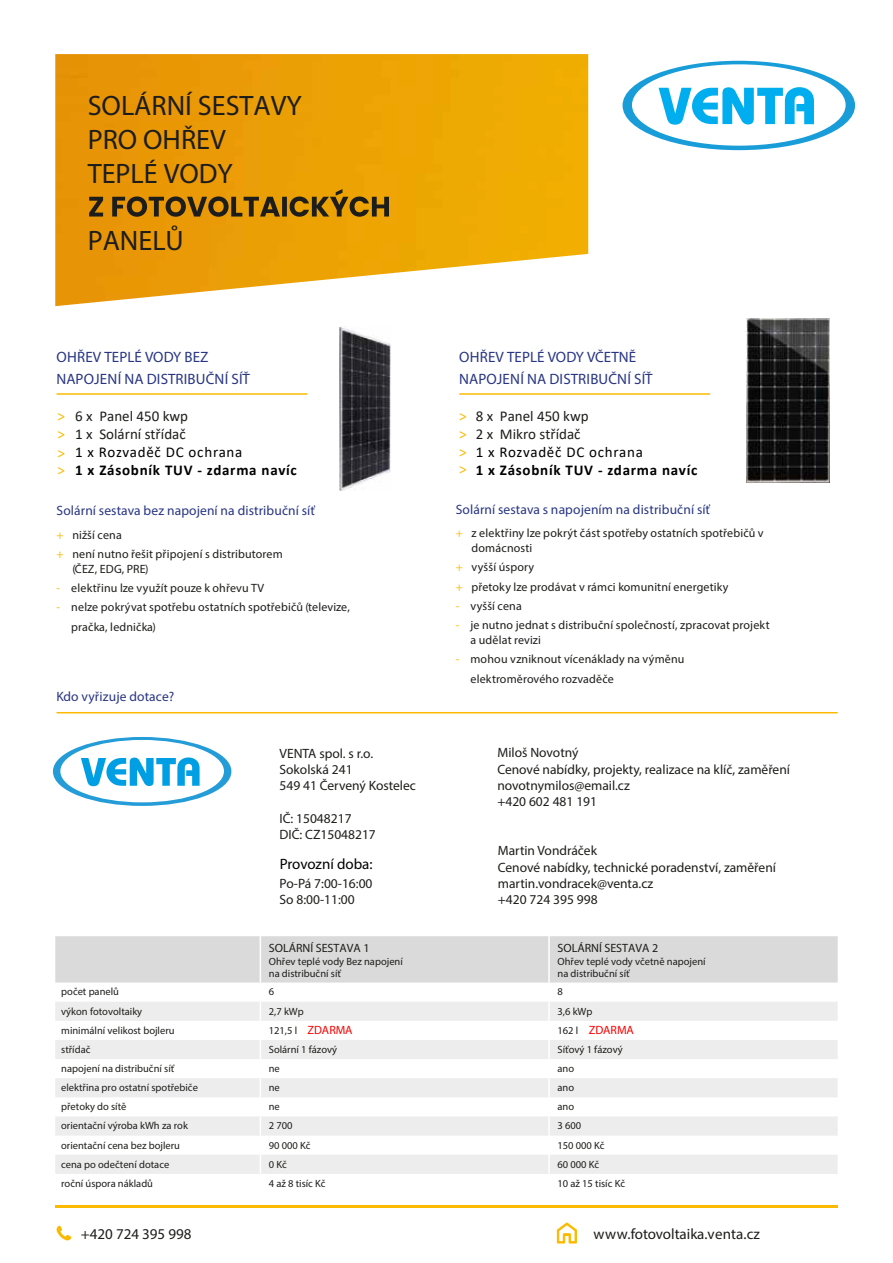
<style>
.page{position:relative;width:893px;height:1263px;background:#fff}
.page>*{position:absolute;margin:0;border:0;box-sizing:border-box;transform-origin:0 0}
.t1{font:28.2px/33.8px "Myriad Pro";color:#1d1d1b}
.t2{font:15px/22.5px "Myriad Pro";letter-spacing:.01em;color:#283583}
.t3{font:15px/18px "Calibri";color:#1d1d1b;text-align:right}
.t4{font:700 15px "Calibri";letter-spacing:.05em;color:#000}
.t5{font:15px "Myriad Pro";color:#1d1d1b}
.t6{font:15px "Calibri";letter-spacing:.05em;color:#000}
.t7{font:15px "Myriad Pro";letter-spacing:-.005em;color:#000}
.t8{font:15px/17.7px "Calibri";color:#fbba00}
.t9{font:13.5px/16.2px "Myriad Pro";color:#1d1d1b}
.t10{font:13.5px "Myriad Pro";letter-spacing:.01em;color:#283583}
.t11{font:12px/19.2px "Myriad Pro";letter-spacing:.015em;color:#1d1d1b}
.t12{font:12px "Myriad Pro";color:#f90000}
.t13{font:10.5px/12.6px "Myriad Pro";color:#1d1d1b}
.s1{color:#fbba00}
</style>
<div class="page">
<img style="left:55px;top:54px;width:533px;height:252px">
<svg style="left:89px;top:189px;width:300px;height:28px;background:#a5710c"></svg>
<svg style="left:55px;top:936px;width:783px;height:238px"></svg>
<img style="left:339px;top:326px;width:52px;height:164px">
<img style="left:747px;top:319px;width:82px;height:164px">
<hr style="left:57px;top:393px;width:250px;height:2px;background:#fbba00">
<hr style="left:459px;top:393px;width:251px;height:2px;background:#fbba00">
<hr style="left:55px;top:1205px;width:783px;height:3px;background:#fbba00">
<svg style="left:556px;top:1222px;width:21px;height:22px"></svg>
<svg style="left:56px;top:1225px;width:15px;height:16px"></svg>
<hr style="left:57px;top:712px;width:781px;height:1px;background:#fbba00">
<svg style="left:54px;top:738px;width:176px;height:66px"></svg>
<div style="left:53px;top:737px;width:178px;height:69px;border:3px solid #249cd8;border-radius:50%"></div>
<div style="left:61px;top:741px;width:162px;height:61px;background:#fff;border-radius:50%"></div>
<div style="left:60px;top:740px;width:164px;height:62px;border:2px solid #fff;border-radius:50%"></div>
<svg style="left:81px;top:757px;width:119px;height:29px"></svg>
<svg style="left:624px;top:62px;width:230px;height:87px;background:#31a7dd"></svg>
<div style="left:622px;top:61px;width:233px;height:89px;border:3px solid #189dd9;border-radius:50%"></div>
<div style="left:633px;top:65px;width:212px;height:80px;background:#fff;border-radius:50%"></div>
<div style="left:632px;top:64px;width:214px;height:82px;border:2px solid #fff;border-radius:50%"></div>
<svg style="left:658px;top:87px;width:156px;height:38px"></svg>
<h1 class="t1" style="left:88px;top:88px;width:216px">SOLÁRNÍ SESTAVY<br>PRO OHŘEV<br>TEPLÉ VODY</h1>
<h1 class="t1" style="left:88px;top:224px;width:98px">PANELŮ</h1>
<p class="t2" style="left:57px;top:345px;width:195px">OHŘEV TEPLÉ VODY BEZ<br>NAPOJENÍ NA DISTRIBUČNÍ SÍŤ</p>
<p class="t2" style="left:459px;top:345px;width:195px">OHŘEV TEPLÉ VODY VČETNĚ<br>NAPOJENÍ NA DISTRIBUČNÍ SÍŤ</p>
<p class="t3" style="left:58px;top:407px;width:132px"><span class="s1">&gt;</span> 6 x Panel 450 kwp<br>1 x Solární střídač</p>
<p class="t6" style="left:75px;top:442px;width:169px">1 x Rozvaděč DC ochrana</p>
<p class="t4" style="left:75px;top:459px;width:223px">1 x Zásobník TUV - zdarma navíc</p>
<p class="t8" style="left:58px;top:424px;width:9px;line-height:19px">&gt; &gt;</p>
<p class="t8" style="left:58px;top:461px;width:9px">&gt;</p>
<p class="t10" style="left:57px;top:502px;width:260px">Solární sestava bez napojení na distribuční síť</p>
<p class="t11" style="left:57px;top:525px;width:228px"><span class="s1">+</span> nižší cena<br><span class="s1">+</span> není nutno řešit připojení s distributorem</p>
<p class="t11" style="left:72px;top:559px;width:78px">(ČEZ, EDG, PRE)</p>
<p class="t11" style="left:57px;top:578px;width:209px"><span class="s1">-</span> elektřinu lze využít pouze k ohřevu TV</p>
<p class="t11" style="left:71px;top:597px;width:280px;text-indent:-15px"><span class="s1">-</span> nelze pokrývat spotřebu ostatních spotřebičů (televize, pračka, lednička)</p>
<p class="t10" style="left:57px;top:688px;width:119px">Kdo vyřizuje dotace?</p>
<p class="t9" style="left:279px;top:745px;width:138px">VENTA spol. s r.o.<br>Sokolská 241<br>549 41 Červený Kostelec</p>
<p class="t9" style="left:279px;top:810px;width:98px">IČ: 15048217<br>DIČ: CZ15048217</p>
<p class="t9" style="left:279px;top:875px;width:95px">Po-Pá 7:00-16:00<br>So 8:00-11:00</p>
<p class="t7" style="left:280px;top:855px;width:94px">Provozní doba:</p>
<p class="t11" style="left:269px;top:938px;width:102px">SOLÁRNÍ SESTAVA 1</p>
<p class="t13" style="left:269px;top:955px;width:136px">Ohřev teplé vody Bez napojení na distribuční síť</p>
<p class="t8" style="left:459px;top:407px;width:9px;text-align:justify">&gt; &gt; &gt; &gt;</p>
<p class="t3" style="left:476px;top:407px;width:115px;text-align:left">8 x Panel 450 kwp<br>2 x Mikro střídač</p>
<p class="t6" style="left:476px;top:442px;width:169px">1 x Rozvaděč DC ochrana</p>
<p class="t4" style="left:476px;top:459px;width:223px">1 x Zásobník TUV - zdarma navíc</p>
<p class="t10" style="left:456px;top:501px;width:256px">Solární sestava s napojením na distribuční síť</p>
<p class="t11" style="left:472px;top:525px;width:294px;line-height:15px;text-indent:-16px"><span class="s1">+</span> z elektřiny lze pokrýt část spotřeby ostatních spotřebičů v domácnosti</p>
<p class="t11" style="left:456px;top:557px;width:274px"><span class="s1">+</span> vyšší úspory<br><span class="s1">+</span> přetoky lze prodávat v rámci komunitní energetiky</p>
<p class="t11" style="left:456px;top:596px;width:68px"><span class="s1">-</span> vyšší cena</p>
<p class="t11" style="left:470px;top:617px;width:301px;line-height:15px;text-indent:-15px"><span class="s1">-</span> je nutno jednat s distribuční společností, zpracovat projekt a udělat revizi</p>
<p class="t11" style="left:470px;top:649px;width:216px;text-indent:-15px"><span class="s1">-</span> mohou vzniknout vícenáklady na výměnu elektroměrového rozvaděče</p>
<p class="t9" style="left:497px;top:745px;width:294px">Miloš Novotný<br>Cenové nabídky, projekty, realizace na klíč, zaměření novotnymilos@email.cz<br>+420 602 481 191</p>
<p class="t9" style="left:498px;top:842px;width:280px">Martin Vondráček<br>Cenové nabídky, technické poradenství, zaměření martin.vondracek@venta.cz<br>+420 724 395 998</p>
<p class="t11" style="left:557px;top:938px;width:102px">SOLÁRNÍ SESTAVA 2</p>
<p class="t13" style="left:557px;top:955px;width:150px">Ohřev teplé vody včetně napojení na distribuční síť</p>
<p class="t13" style="left:61px;top:985px;width:59px">počet panelů</p>
<p class="t13" style="left:269px;top:985px;width:7px">6</p>
<p class="t13" style="left:557px;top:985px;width:7px">8</p>
<p class="t13" style="left:61px;top:1005px;width:82px">výkon fotovoltaiky</p>
<p class="t13" style="left:269px;top:1005px;width:36px">2,7 kWp</p>
<p class="t13" style="left:557px;top:1005px;width:36px">3,6 kWp</p>
<p class="t13" style="left:61px;top:1024px;width:115px">minimální velikost bojleru</p>
<p class="t13" style="left:269px;top:1024px;width:30px">121,5 l</p>
<p class="t13" style="left:557px;top:1024px;width:22px">162 l</p>
<p class="t13" style="left:61px;top:1043px;width:31px">střídač</p>
<p class="t13" style="left:269px;top:1043px;width:70px">Solární 1 fázový</p>
<p class="t13" style="left:557px;top:1043px;width:67px">Síťový 1 fázový</p>
<p class="t13" style="left:61px;top:1062px;width:115px">napojení na distribuční síť</p>
<p class="t13" style="left:269px;top:1062px;width:13px">ne</p>
<p class="t13" style="left:557px;top:1062px;width:18px">ano</p>
<p class="t13" style="left:61px;top:1081px;width:138px">elektřina pro ostatní spotřebiče</p>
<p class="t13" style="left:269px;top:1081px;width:13px">ne</p>
<p class="t13" style="left:557px;top:1081px;width:18px">ano</p>
<p class="t13" style="left:61px;top:1100px;width:67px">přetoky do sítě</p>
<p class="t13" style="left:269px;top:1100px;width:13px">ne</p>
<p class="t13" style="left:557px;top:1100px;width:18px">ano</p>
<p class="t13" style="left:61px;top:1119px;width:128px">orientační výroba kWh za rok</p>
<p class="t13" style="left:269px;top:1119px;width:25px">2 700</p>
<p class="t13" style="left:557px;top:1119px;width:25px">3 600</p>
<p class="t13" style="left:61px;top:1138px;width:120px">orientační cena bez bojleru</p>
<p class="t13" style="left:269px;top:1138px;width:43px">90 000 Kč</p>
<p class="t13" style="left:557px;top:1138px;width:49px">150 000 Kč</p>
<p class="t13" style="left:61px;top:1158px;width:110px">cena po odečtení dotace</p>
<p class="t13" style="left:269px;top:1158px;width:20px">0 Kč</p>
<p class="t13" style="left:557px;top:1158px;width:43px">60 000 Kč</p>
<p class="t13" style="left:61px;top:1177px;width:93px">roční úspora nákladů</p>
<p class="t13" style="left:269px;top:1177px;width:58px">4 až 8 tisíc Kč</p>
<p class="t13" style="left:557px;top:1177px;width:69px">10 až 15 tisíc Kč</p>
<p class="t12" style="left:308px;top:1023px;width:47px">ZDARMA</p>
<p class="t12" style="left:589px;top:1023px;width:47px">ZDARMA</p>
<p class="t5" style="left:81px;top:1224px;width:112px">+420 724 395 998</p>
<p class="t5" style="left:594px;top:1224px;width:168px">www.fotovoltaika.venta.cz</p>
</div>
